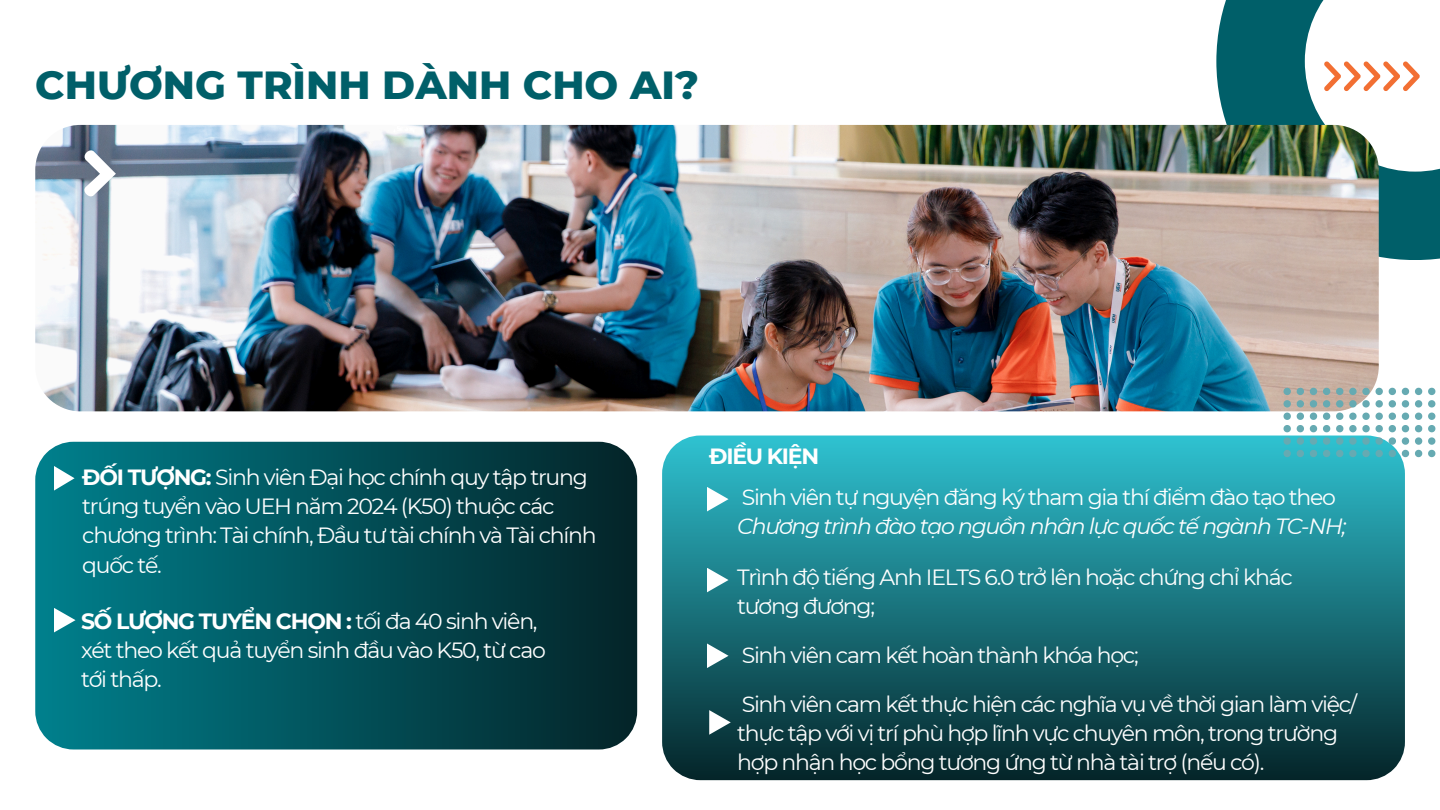
<style>
.page{position:relative;width:1440px;height:810px;background:#fff}
.page>*{position:absolute;margin:0;border:0;box-sizing:border-box;transform-origin:0 0}
.t1{font:800 40px "Montserrat";color:#005f69}
.t2{font:22px/29.2px "Montserrat";letter-spacing:-.055em;color:#fff}
.t3{font:700 22px "Montserrat";letter-spacing:-.055em;color:#fff}
.s1{font-weight:700}
.s2{font-weight:400}
.s3{font-style:italic}
</style>
<div class="page">
<svg style="left:1216px;top:0;width:224px;height:260px"></svg>
<img style="left:35px;top:125px;width:1344px;height:286px;border-radius:45px">
<svg style="left:81px;top:147px;width:35px;height:52px"></svg>
<svg style="left:35px;top:442px;width:602px;height:308px;background:#04535b"></svg>
<svg style="left:662px;top:436px;width:743px;height:344px;background:#1a737d"></svg>
<svg style="left:707px;top:487px;width:22px;height:24px"></svg>
<svg style="left:707px;top:568px;width:22px;height:24px"></svg>
<svg style="left:707px;top:643px;width:22px;height:25px"></svg>
<svg style="left:709px;top:710px;width:22px;height:25px"></svg>
<svg style="left:1284px;top:388px;width:7px;height:69px"></svg>
<svg style="left:1297px;top:388px;width:7px;height:69px"></svg>
<svg style="left:1310px;top:388px;width:7px;height:69px"></svg>
<svg style="left:1323px;top:388px;width:7px;height:69px"></svg>
<svg style="left:1336px;top:388px;width:7px;height:69px"></svg>
<svg style="left:1349px;top:388px;width:21px;height:69px"></svg>
<svg style="left:1376px;top:388px;width:7px;height:69px"></svg>
<svg style="left:1389px;top:388px;width:7px;height:69px"></svg>
<svg style="left:1402px;top:388px;width:7px;height:69px"></svg>
<svg style="left:1415px;top:388px;width:7px;height:69px"></svg>
<svg style="left:1428px;top:388px;width:7px;height:69px"></svg>
<svg style="left:54px;top:608px;width:22px;height:24px"></svg>
<svg style="left:54px;top:466px;width:21px;height:25px"></svg>
<svg style="left:1324px;top:61px;width:96px;height:30px"></svg>
<p class="t1" style="left:35px;top:60px;width:665px">CHƯƠNG TRÌNH DÀNH CHO AI?</p>
<p class="t2" style="left:82px;top:462px;width:516px"><span class="s1">ĐỐI TƯỢNG:</span> Sinh viên Đại học chính quy tập trung trúng tuyển vào UEH năm 2024 (K50) thuộc các chương trình: Tài chính, Đầu tư tài chính và Tài chính quốc tế.</p>
<h1 class="t3" style="left:81px;top:607px;width:458px">SỐ LƯỢNG TUYỂN CHỌN : <span class="s2">tối đa 40 sinh viên,</span></h1>
<p class="t2" style="left:81px;top:635px;width:466px">xét theo kết quả tuyển sinh đầu vào K50, từ cao</p>
<p class="t2" style="left:81px;top:665px;width:82px">tới thấp.</p>
<h2 class="t3" style="left:709px;top:443px;width:111px">ĐIỀU KIỆN</h2>
<p class="t2" style="left:737px;top:483px;width:611px">Sinh viên tự nguyện đăng ký tham gia thí điểm đào tạo theo<br><span class="s3">Chương trình đào tạo nguồn nhân lực quốc tế ngành TC-NH;</span></p>
<p class="t2" style="left:737px;top:562px;width:557px">Trình độ tiếng Anh IELTS 6.0 trở lên hoặc chứng chỉ khác</p>
<p class="t2" style="left:737px;top:592px;width:139px">tương đương;</p>
<p class="t2" style="left:742px;top:640px;width:399px">Sinh viên cam kết hoàn thành khóa học;</p>
<p class="t2" style="left:737px;top:689px;width:622px">Sinh viên cam kết thực hiện các nghĩa vụ về thời gian làm việc/ thực tập với vị trí phù hợp lĩnh vực chuyên môn, trong trường hợp nhận học bổng tương ứng từ nhà tài trợ (nếu có).</p>
</div>
